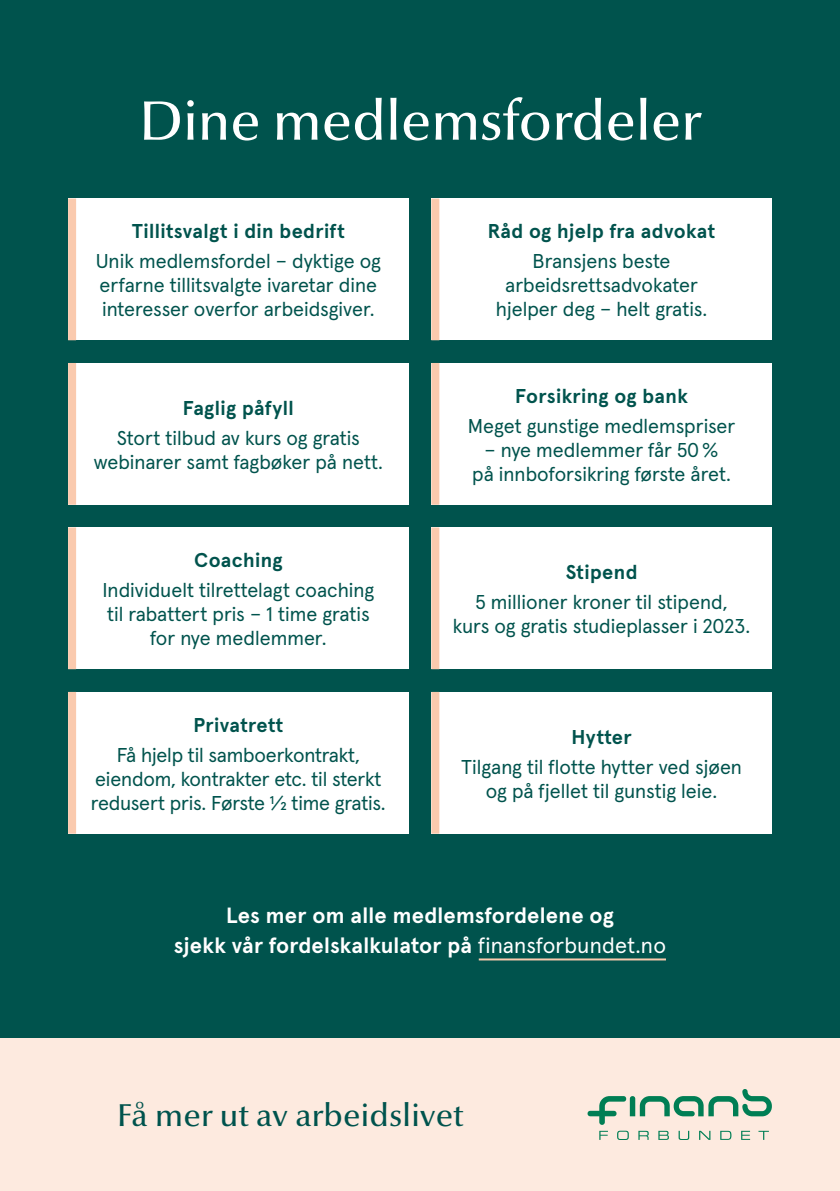
<style>
.page{position:relative;width:840px;height:1191px;background:#fff}
.page>*{position:absolute;margin:0;border:0;box-sizing:border-box;transform-origin:0 0}
.t1{font:500 56px "Optima Nova LT Pro";color:#fff}
.t2{font:500 32px "Optima Nova LT Pro";letter-spacing:.01em;color:#00534d}
.t3{font:700 22px/30px "Apercu";letter-spacing:.01em;color:#fff;text-align:center}
.t4{font:20px/24px "Apercu";color:#00534d;text-align:center}
.t5{font:700 20px "Apercu";letter-spacing:.02em;color:#00534d}
.s1{font-weight:400}
</style>
<div class="page">
<div style="left:0;top:1038px;width:839px;height:153px;background:#fdeadf"></div>
<div style="left:0;top:0;width:839px;height:1038px;background:#00534d"></div>
<svg style="left:587px;top:1089px;width:184px;height:35px"></svg>
<svg style="left:599px;top:1130px;width:8px;height:9px"></svg>
<svg style="left:617px;top:1130px;width:11px;height:10px"></svg>
<svg style="left:638px;top:1130px;width:10px;height:9px"></svg>
<svg style="left:658px;top:1130px;width:10px;height:9px"></svg>
<svg style="left:678px;top:1130px;width:10px;height:10px"></svg>
<svg style="left:699px;top:1130px;width:11px;height:9px"></svg>
<svg style="left:720px;top:1130px;width:11px;height:9px"></svg>
<svg style="left:741px;top:1130px;width:8px;height:9px"></svg>
<svg style="left:758px;top:1130px;width:10px;height:9px"></svg>
<div style="left:68px;top:198px;width:340px;height:142px;background:#fff"></div>
<div style="left:431px;top:198px;width:340px;height:142px;background:#fff"></div>
<div style="left:68px;top:363px;width:340px;height:142px;background:#fff"></div>
<div style="left:431px;top:363px;width:340px;height:142px;background:#fff"></div>
<div style="left:68px;top:527px;width:340px;height:142px;background:#fff"></div>
<div style="left:431px;top:527px;width:340px;height:142px;background:#fff"></div>
<div style="left:68px;top:692px;width:340px;height:141px;background:#fff"></div>
<div style="left:431px;top:692px;width:340px;height:141px;background:#fff"></div>
<div style="left:68px;top:692px;width:8px;height:141px;background:#facaae"></div>
<div style="left:68px;top:527px;width:8px;height:142px;background:#facaae"></div>
<div style="left:68px;top:363px;width:8px;height:142px;background:#facaae"></div>
<div style="left:68px;top:198px;width:8px;height:142px;background:#facaae"></div>
<div style="left:431px;top:198px;width:8px;height:142px;background:#facaae"></div>
<div style="left:431px;top:363px;width:8px;height:142px;background:#facaae"></div>
<div style="left:431px;top:527px;width:8px;height:142px;background:#facaae"></div>
<div style="left:431px;top:692px;width:8px;height:141px;background:#facaae"></div>
<hr style="left:478px;top:958px;width:187px;height:2px;background:#facaae">
<p class="t1" style="left:139px;top:86px;width:563px">Dine medlemsfordeler</p>
<p class="t5" style="left:132px;top:216px;width:214px">Tillitsvalgt i din bedrift</p>
<p class="t4" style="left:96px;top:247px;width:287px;text-align:left">Unik medlemsfordel – dyktige og erfarne tillitsvalgte ivaretar dine interesser overfor arbeidsgiver.</p>
<p class="t5" style="left:183px;top:392px;width:112px">Faglig påfyll</p>
<p class="t4" style="left:94px;top:424px;width:291px">Stort tilbud av kurs og gratis webinarer samt fagbøker på nett.</p>
<p class="t5" style="left:194px;top:545px;width:90px">Coaching</p>
<p class="t4" style="left:102px;top:576px;width:273px">Individuelt tilrettelagt coaching til rabattert pris – 1 time gratis for nye medlemmer.</p>
<p class="t5" style="left:193px;top:709px;width:91px">Privatrett</p>
<p class="t4" style="left:91px;top:740px;width:296px">Få hjelp til samboerkontrakt, eiendom, kontrakter etc. til sterkt redusert pris. Første 1/2 time gratis.</p>
<p class="t5" style="left:487px;top:216px;width:229px">Råd og hjelp fra advokat</p>
<p class="t4" style="left:495px;top:247px;width:213px">Bransjens beste arbeidsrettsadvokater hjelper deg – helt gratis.</p>
<p class="t5" style="left:515px;top:380px;width:174px">Forsikring og bank</p>
<p class="t4" style="left:467px;top:412px;width:269px">Meget gunstige medlemspriser</p>
<p class="t4" style="left:472px;top:436px;width:260px">– nye medlemmer får 50% på innboforsikring første året.</p>
<p class="t5" style="left:565px;top:557px;width:73px">Stipend</p>
<p class="t4" style="left:452px;top:588px;width:298px">5 millioner kroner til stipend,<br>kurs og gratis studieplasser i 2023.</p>
<p class="t5" style="left:571px;top:721px;width:62px">Hytter</p>
<p class="t4" style="left:461px;top:752px;width:282px">Tilgang til flotte hytter ved sjøen og på fjellet til gunstig leie.</p>
<p class="t3" style="left:174px;top:898px;width:493px">Les mer om alle medlemsfordelene og<br>sjekk vår fordelskalkulator på <span class="s1">finansforbundet.no</span></p>
<p class="t2" style="left:117px;top:1095px;width:347px">Få mer ut av arbeidslivet</p>
</div>
